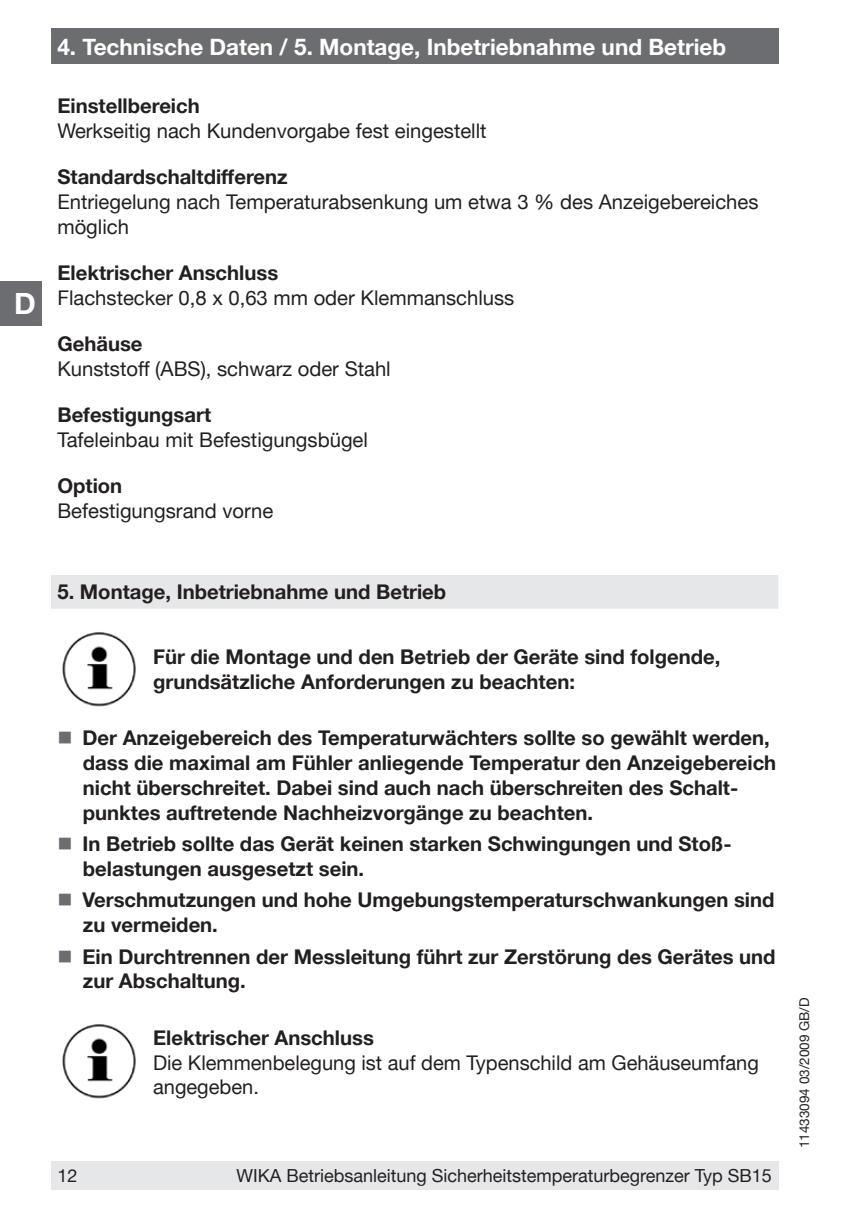
<style>
.page{position:relative;width:842px;height:1212px;background:#fff}
.page>*{position:absolute;margin:0;border:0;box-sizing:border-box;transform-origin:0 0}
.t1{font:700 29.25px "Helvetica Neue";color:#fff}
.t2{font:700 22.5px "Helvetica Neue";color:#fff}
.t3{font:700 20.25px/24.8px "Helvetica Neue";color:#231f20}
.t4{font:20.25px/24.8px "Helvetica Neue";color:#231f20}
.t5{font:20.25px "Wingdings";color:#6c6d70}
.t6{font:18px "Helvetica Neue";color:#231f20}
.t7{font:13.5px "Helvetica Neue";color:#231f20}
</style>
<div class="page">
<div style="left:51px;top:29px;width:727px;height:35px;background:#6c6d70"></div>
<div style="left:0;top:281px;width:42px;height:44px;background:#6c6d70"></div>
<img style="left:62px;top:632px;width:74px;height:75px">
<img style="left:62px;top:1024px;width:74px;height:75px">
<div style="left:51px;top:1161px;width:727px;height:28px;background:#e6e7e9"></div>
<div style="left:51px;top:575px;width:727px;height:34px;background:#e6e7e9"></div>
<h1 class="t1" style="left:14px;top:286px;width:23px">D</h1>
<p class="t2" style="left:57px;top:33px;width:670px">4. Technische Daten / 5. Montage, Inbetriebnahme und Betrieb</p>
<p class="t3" style="left:57px;top:93px;width:144px">Einstellbereich</p>
<p class="t4" style="left:57px;top:118px;width:431px">Werkseitig nach Kundenvorgabe fest eingestellt</p>
<p class="t3" style="left:57px;top:164px;width:232px">Standardschaltdifferenz</p>
<p class="t4" style="left:57px;top:189px;width:703px">Entriegelung nach Temperaturabsenkung um etwa 3 % des Anzeigebereiches möglich</p>
<p class="t3" style="left:57px;top:260px;width:222px">Elektrischer Anschluss</p>
<p class="t4" style="left:57px;top:285px;width:458px">Flachstecker 0,8 x 0,63 mm oder Klemmanschluss</p>
<p class="t3" style="left:57px;top:331px;width:87px">Gehäuse</p>
<p class="t4" style="left:57px;top:356px;width:335px">Kunststoff (ABS), schwarz oder Stahl</p>
<p class="t3" style="left:57px;top:402px;width:155px">Befestigungsart</p>
<p class="t4" style="left:57px;top:427px;width:312px">Tafeleinbau mit Befestigungsbügel</p>
<p class="t3" style="left:57px;top:473px;width:66px">Option</p>
<p class="t4" style="left:57px;top:498px;width:218px">Befestigungsrand vorne</p>
<p class="t3" style="left:57px;top:579px;width:390px">5. Montage, Inbetriebnahme und Betrieb</p>
<p class="t5" style="left:57px;top:727px;width:17px">■</p>
<p class="t5" style="left:57px;top:833px;width:17px">■</p>
<p class="t5" style="left:57px;top:889px;width:17px">■</p>
<p class="t5" style="left:57px;top:945px;width:17px">■</p>
<p class="t3" style="left:153px;top:644px;width:569px">Für die Montage und den Betrieb der Geräte sind folgende, grundsätzliche Anforderungen zu beachten:</p>
<p class="t3" style="left:83px;top:725px;width:695px">Der Anzeigebereich des Temperaturwächters sollte so gewählt werden, dass die maximal am Fühler anliegende Temperatur den Anzeigebereich nicht überschreitet. Dabei sind auch nach überschreiten des Schalt&shy;punktes auftretende Nachheizvorgänge zu beachten.</p>
<p class="t3" style="left:83px;top:831px;width:651px">In Betrieb sollte das Gerät keinen starken Schwingungen und Stoß&shy;belastungen ausgesetzt sein.</p>
<p class="t3" style="left:83px;top:887px;width:693px">Verschmutzungen und hohe Umgebungstemperaturschwankungen sind zu vermeiden.</p>
<p class="t3" style="left:83px;top:944px;width:695px">Ein Durchtrennen der Messleitung führt zur Zerstörung des Gerätes und zur Abschaltung.</p>
<p class="t3" style="left:153px;top:1025px;width:222px">Elektrischer Anschluss</p>
<p class="t4" style="left:153px;top:1049px;width:607px">Die Klemmenbelegung ist auf dem Typenschild am Gehäuseumfang angegeben.</p>
<p class="t6" style="left:57px;top:1165px;width:20px">12</p>
<p class="t6" style="left:236px;top:1165px;width:537px">WIKA Betriebsanleitung Sicherheitstemperaturbegrenzer Typ SB15</p>
<p class="t7" style="left:796px;top:1148px;width:152px;rotate:-90deg">11433094 03/2009 GB/D</p>
</div>
